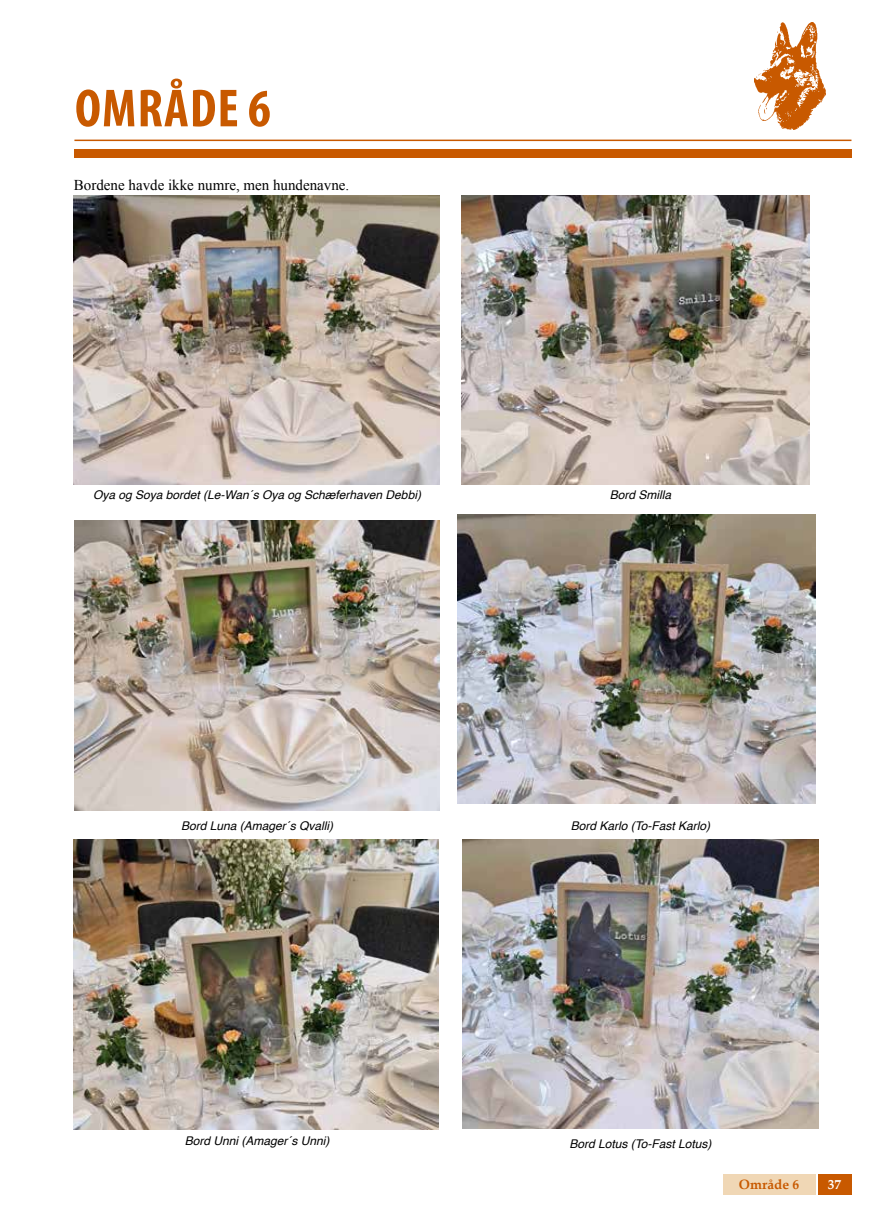
<style>
.page{position:relative;width:872px;height:1212px;background:#fff}
.page>*{position:absolute;margin:0;border:0;box-sizing:border-box;transform-origin:0 0}
.t1{font:700 condensed 54px "Myriad Pro";letter-spacing:.02em;color:#c85900}
.t2{font:15px "Times New Roman";color:#000}
.t3{font:700 13.5px "Palatino Linotype";color:#c85900}
.t4{font:700 13.5px "Palatino Linotype";color:#fff}
.t5{font:italic 12px "Helvetica";color:#000}
</style>
<div class="page">
<div style="left:723px;top:1174px;width:92px;height:20px;background:#f0d7b5"></div>
<div style="left:817px;top:1174px;width:34px;height:20px;background:#c85900"></div>
<div style="left:74px;top:149px;width:777px;height:8px;background:#c85900"></div>
<hr style="left:74px;top:140px;width:777px;height:1px;background:#c85900">
<img style="left:754px;top:23px;width:71px;height:106px">
<img style="left:74px;top:196px;width:366px;height:289px">
<img style="left:74px;top:521px;width:366px;height:289px">
<img style="left:74px;top:840px;width:364px;height:289px">
<img style="left:462px;top:196px;width:347px;height:289px">
<img style="left:457px;top:514px;width:358px;height:290px">
<img style="left:463px;top:839px;width:355px;height:289px">
<h1 class="t1" style="left:75px;top:75px;width:197px">OMRÅDE 6</h1>
<p class="t2" style="left:74px;top:175px;width:277px">Bordene havde ikke numre, men hundenavne.</p>
<p class="t5" style="left:93px;top:486px;width:329px">Oya og Soya bordet (Le-Wan´s Oya og Schæferhaven Debbi)</p>
<p class="t5" style="left:181px;top:816px;width:154px">Bord Luna (Amager´s Qvalli)</p>
<p class="t5" style="left:185px;top:1131px;width:146px">Bord Unni (Amager´s Unni)</p>
<p class="t5" style="left:609px;top:486px;width:63px">Bord Smilla</p>
<p class="t5" style="left:570px;top:816px;width:141px">Bord Karlo (To-Fast Karlo)</p>
<p class="t5" style="left:569px;top:1134px;width:144px">Bord Lotus (To-Fast Lotus)</p>
<p class="t3" style="left:739px;top:1175px;width:62px">Område 6</p>
<p class="t4" style="left:828px;top:1175px;width:15px">37</p>
</div>
